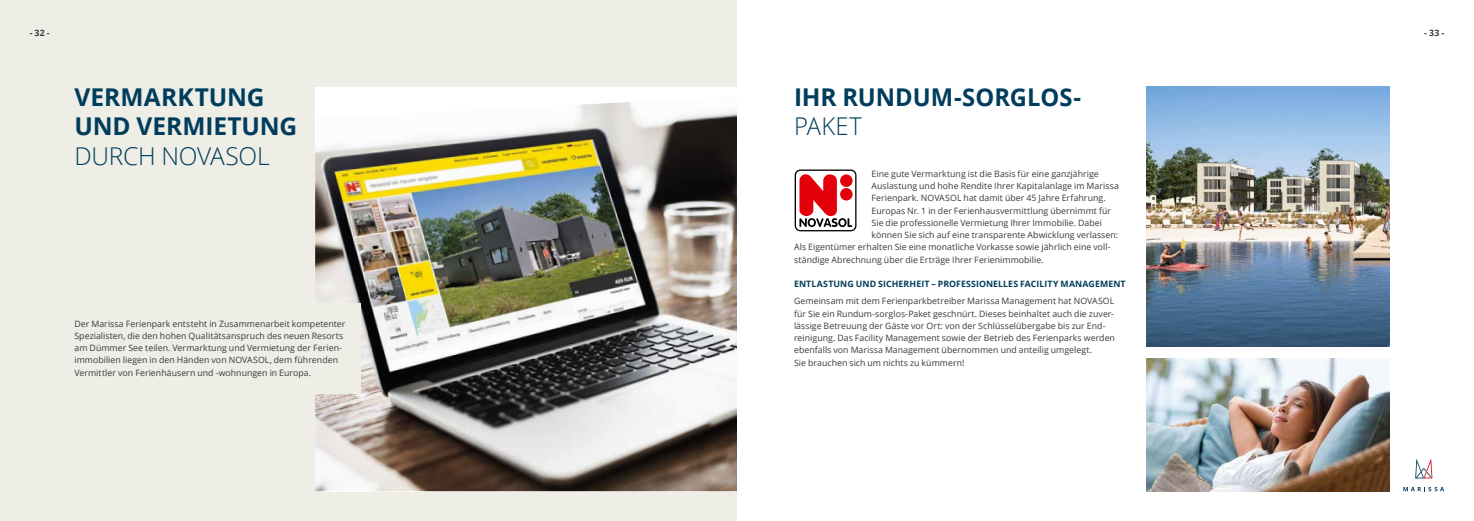
<style>
.page{position:relative;width:1474px;height:521px;background:#fff}
.page>*{position:absolute;margin:0;border:0;box-sizing:border-box;transform-origin:0 0}
.t1{font:700 24.5px/29.8px "Open Sans";color:#003d5c}
.t2{font:300 24.5px "Open Sans";letter-spacing:-.01em;color:#003d5c}
.t3{font:8.75px/12.2px "Open Sans";letter-spacing:.005em;color:#3a3a39}
.t4{font:700 8.75px "Open Sans";letter-spacing:.01em;color:#003d5c}
.t5{font:700 8.75px "Open Sans";color:#3a3a39}
</style>
<div class="page">
<svg style="left:1415px;top:458px;width:17px;height:20px"></svg>
<svg style="left:1403px;top:487px;width:40px;height:4px"></svg>
<div style="left:0;top:0;width:737px;height:521px;background:#eeeee6"></div>
<img style="left:1146px;top:359px;width:243px;height:132px">
<div style="left:794px;top:169px;width:62px;height:62px;border:1px solid #000;border-radius:5px"></div>
<svg style="left:799px;top:174px;width:53px;height:53px"></svg>
<img style="left:1146px;top:87px;width:243px;height:259px">
<div style="left:315px;top:87px;width:422px;height:404px;background:#fff"></div>
<img style="left:315px;top:102px;width:422px;height:389px">
<div style="left:74px;top:303px;width:286px;height:90px;background:#eeeee6"></div>
<p class="t5" style="left:30px;top:27px;width:21px">- 32 -</p>
<p class="t5" style="left:1424px;top:27px;width:21px">- 33 -</p>
<h1 class="t1" style="left:74px;top:81px;width:224px">VERMARKTUNG<br>UND VERMIETUNG</h1>
<h1 class="t2" style="left:74px;top:139px;width:197px">DURCH NOVASOL</h1>
<p class="t3" style="left:74px;top:317px;width:272px">Der Marissa Ferienpark entsteht in Zusammenarbeit kompetenter Spezialisten, die den hohen Qualitätsanspruch des neuen Resorts am Dümmer See teilen. Vermarktung und Vermietung der Ferien&shy;immobilien liegen in den Händen von NOVASOL, dem führenden Vermittler von Ferienhäusern und -wohnungen in Europa.</p>
<h1 class="t1" style="left:794px;top:81px;width:289px">IHR RUNDUM-SORGLOS-</h1>
<h1 class="t2" style="left:794px;top:110px;width:69px">PAKET</h1>
<p class="t3" style="left:871px;top:167px;width:229px">Eine gute Vermarktung ist die Basis für eine ganzjährige</p>
<p class="t3" style="left:871px;top:179px;width:249px">Auslastung und hohe Rendite Ihrer Kapitalanlage im Marissa</p>
<p class="t3" style="left:871px;top:192px;width:236px">Ferienpark. NOVASOL hat damit über 45 Jahre Erfahrung.</p>
<p class="t3" style="left:871px;top:204px;width:241px">Europas Nr. 1 in der Ferienhausvermittlung übernimmt für</p>
<p class="t3" style="left:871px;top:216px;width:232px">Sie die professionelle Vermietung Ihrer Immobilie. Dabei</p>
<p class="t3" style="left:871px;top:228px;width:248px">können Sie sich auf eine transparente Abwicklung verlassen:</p>
<p class="t3" style="left:794px;top:241px;width:318px">Als Eigentümer erhalten Sie eine monatliche Vorkasse sowie jährlich eine voll-</p>
<p class="t3" style="left:794px;top:253px;width:251px">ständige Abrechnung über die Erträge Ihrer Ferienimmobilie.</p>
<p class="t4" style="left:794px;top:278px;width:333px">ENTLASTUNG UND SICHERHEIT – PROFESSIONELLES FACILITY MANAGEMENT</p>
<p class="t3" style="left:794px;top:295px;width:322px">Gemeinsam mit dem Ferienparkbetreiber Marissa Management hat NOVASOL für Sie ein Rundum-sorglos-Paket geschnürt. Dieses beinhaltet auch die zuver&shy;lässige Betreuung der Gäste vor Ort: von der Schlüsselübergabe bis zur End&shy;reinigung. Das Facility Management sowie der Betrieb des Ferienparks werden ebenfalls von Marissa Management übernommen und anteilig umgelegt.<br>Sie brauchen sich um nichts zu kümmern!</p>
</div>
